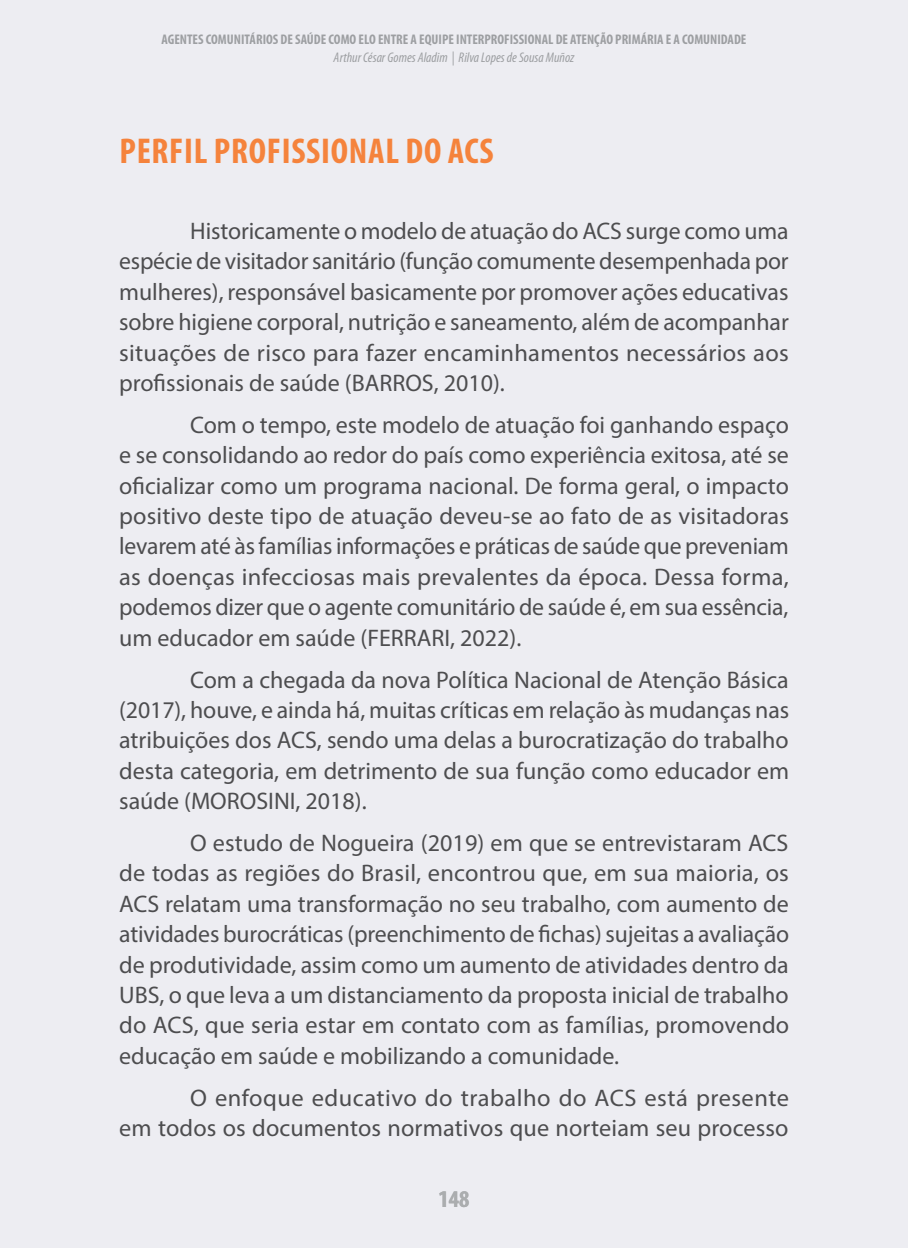
<style>
.page{position:relative;width:908px;height:1248px;background:#fff}
.page>*{position:absolute;margin:0;border:0;box-sizing:border-box;transform-origin:0 0}
.t1{font:700 condensed 36px "Myriad Pro";letter-spacing:.02em;color:#f5833c}
.t2{font:24px/30.4px "Myriad Pro";color:#4d4d4f;text-align:justify}
.t3{font:700 condensed 24px "Myriad Pro";color:#abadaf}
.t4{font:700 condensed 14px "Myriad Pro";color:#9d9fa2}
.t5{font:italic condensed 14px "Myriad Pro";color:#9d9fa2}
</style>
<div class="page">
<div style="left:0;top:0;width:907px;height:1247px;background:#ededf2"></div>
<p class="t4" style="left:161px;top:31px;width:586px">AGENTES COMUNITÁRIOS DE SAÚDE COMO ELO ENTRE A EQUIPE INTERPROFISSIONAL DE ATENÇÃO PRIMÁRIA E A COMUNIDADE</p>
<p class="t5" style="left:333px;top:49px;width:242px">Arthur César Gomes Aladim | Rilva Lopes de Sousa Muñoz</p>
<h1 class="t1" style="left:119px;top:129px;width:375px">PERFIL PROFISSIONAL DO ACS</h1>
<p class="t2" style="left:119px;top:215px;width:671px;text-indent:71px">Historicamente o modelo de atuação do ACS surge como uma espécie de visitador sanitário (função comumente desempenhada por mulheres), responsável basicamente por promover ações educativas sobre higiene corporal, nutrição e saneamento, além de acompanhar situações de risco para fazer encaminhamentos necessários aos profissionais de saúde (BARROS, 2010).</p>
<p class="t2" style="left:119px;top:409px;width:671px;text-indent:71px">Com o tempo, este modelo de atuação foi ganhando espaço e se consolidando ao redor do país como experiência exitosa, até se oficializar como um programa nacional. De forma geral, o impacto positivo deste tipo de atuação deveu-se ao fato de as visitadoras levarem até às famílias informações e práticas de saúde que preveniam as doenças infecciosas mais prevalentes da época. Dessa forma, podemos dizer que o agente comunitário de saúde é, em sua essência, um educador em saúde (FERRARI, 2022).</p>
<p class="t2" style="left:119px;top:663px;width:671px;text-indent:71px">Com a chegada da nova Política Nacional de Atenção Básica (2017), houve, e ainda há, muitas críticas em relação às mudanças nas atribuições dos ACS, sendo uma delas a burocratização do trabalho desta categoria, em detrimento de sua função como educador em saúde (MOROSINI, 2018).</p>
<p class="t2" style="left:119px;top:827px;width:671px;text-indent:71px">O estudo de Nogueira (2019) em que se entrevistaram ACS de todas as regiões do Brasil, encontrou que, em sua maioria, os ACS relatam uma transformação no seu trabalho, com aumento de atividades burocráticas (preenchimento de fichas) sujeitas a avaliação de produtividade, assim como um aumento de atividades dentro da UBS, o que leva a um distanciamento da proposta inicial de trabalho do ACS, que seria estar em contato com as famílias, promovendo educação em saúde e mobilizando a comunidade.</p>
<p class="t2" style="left:119px;top:1081px;width:671px;text-align:right">O enfoque educativo do trabalho do ACS está presente<br>em todos os documentos normativos que norteiam seu processo</p>
<p class="t3" style="left:438px;top:1183px;width:32px">148</p>
</div>
